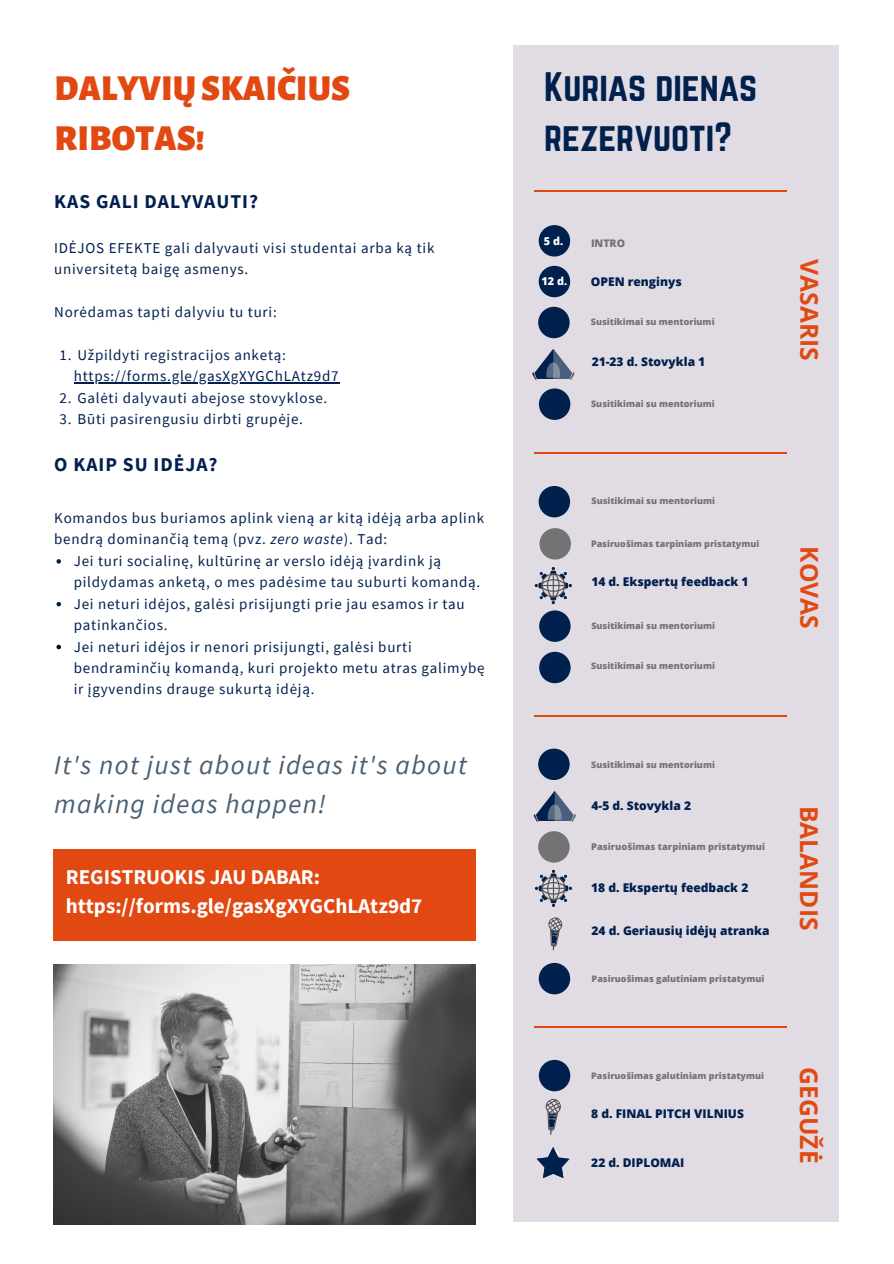
<style>
.page{position:relative;width:894px;height:1264px;background:#fff}
.page>*{position:absolute;margin:0;border:0;box-sizing:border-box;transform-origin:0 0}
.t1{font:36px/49.5px "Norwester";color:#00204e}
.t2{font:900 36px/49.5px "Alegreya Sans SC";color:#e24912}
.t3{font:italic 27px/39.5px "Source Sans Pro";letter-spacing:.05em;color:#495f74}
.t4{font:700 24.6px "Open Sans";color:#e24912}
.t5{font:700 21px/29.2px "Source Sans Pro";color:#fff}
.t6{font:700 19.5px "Source Sans Pro";letter-spacing:.05em;color:#00204e}
.t7{font:15px/21.5px "Source Sans Pro";letter-spacing:.05em;color:#00204e}
.t8{font:800 13.95px "Open Sans";color:#fff}
.t9{font:800 12px "Open Sans";color:#00204e}
.t10{font:800 10.8px "Open Sans";color:#fff}
.t11{font:800 10.5px "Open Sans";color:#737373}
.t12{font:800 9.3px "Open Sans";color:#737373}
.t13{font:800 9px "Open Sans";color:#737373}
.s1{font-style:italic}
</style>
<div class="page">
<img style="left:53px;top:964px;width:422px;height:260px">
<div style="left:513px;top:45px;width:325px;height:1176px;background:#e1dce3"></div>
<hr style="left:534px;top:452px;width:252px;height:1px;background:#e24912">
<svg style="left:532px;top:349px;width:42px;height:31px"></svg>
<div style="left:538px;top:307px;width:31px;height:31px;background:#00204e;border-radius:50%"></div>
<div style="left:538px;top:225px;width:32px;height:31px;background:#00204e;border-radius:50%"></div>
<div style="left:538px;top:266px;width:32px;height:31px;background:#00204e;border-radius:50%"></div>
<div style="left:538px;top:388px;width:32px;height:32px;background:#00204e;border-radius:50%"></div>
<hr style="left:534px;top:715px;width:252px;height:2px;background:#e24912">
<div style="left:538px;top:486px;width:32px;height:31px;background:#00204e;border-radius:50%"></div>
<div style="left:539px;top:528px;width:31px;height:31px;background:#737373;border-radius:50%"></div>
<div style="left:539px;top:610px;width:31px;height:32px;background:#00204e;border-radius:50%"></div>
<svg style="left:534px;top:567px;width:37px;height:37px"></svg>
<div style="left:539px;top:651px;width:31px;height:32px;background:#00204e;border-radius:50%"></div>
<hr style="left:534px;top:1026px;width:252px;height:1px;background:#e24912">
<div style="left:538px;top:831px;width:31px;height:31px;background:#737373;border-radius:50%"></div>
<div style="left:538px;top:748px;width:31px;height:32px;background:#00204e;border-radius:50%"></div>
<div style="left:538px;top:962px;width:32px;height:32px;background:#00204e;border-radius:50%"></div>
<svg style="left:533px;top:791px;width:43px;height:30px"></svg>
<svg style="left:534px;top:869px;width:38px;height:38px"></svg>
<svg style="left:548px;top:917px;width:15px;height:33px"></svg>
<div style="left:538px;top:1059px;width:32px;height:32px;background:#00204e;border-radius:50%"></div>
<svg style="left:536px;top:1147px;width:33px;height:31px"></svg>
<svg style="left:545px;top:1099px;width:16px;height:36px"></svg>
<hr style="left:534px;top:191px;width:252px;height:1px;background:#e24912">
<div style="left:53px;top:849px;width:422px;height:91px;background:#e24912"></div>
<hr style="left:74px;top:382px;width:265px;height:1px;background:#00204e">
<svg style="left:56px;top:559px;width:5px;height:4px"></svg>
<svg style="left:56px;top:602px;width:5px;height:4px"></svg>
<svg style="left:56px;top:644px;width:5px;height:5px"></svg>
<h1 class="t2" style="left:55px;top:65px;width:297px">DALYVIŲSKAIČIUS<br>RIBOTAS!</h1>
<h3 class="t6" style="left:54px;top:188px;width:205px">KAS GALI DALYVAUTI?</h3>
<p class="t7" style="left:54px;top:237px;width:381px">IDĖJOS EFEKTE gali dalyvauti visi studentai arba ką tik universitetą baigę asmenys.</p>
<p class="t7" style="left:54px;top:301px;width:224px">Norėdamas tapti dalyviu tu turi:</p>
<p class="t7" style="left:74px;top:344px;width:266px;text-indent:-14px">1. Užpildyti registracijos anketą: https://forms.gle/gasXgXYGChLAtz9d7</p>
<p class="t7" style="left:60px;top:386px;width:269px">2. Galėti dalyvauti abejose stovyklose.</p>
<p class="t7" style="left:60px;top:408px;width:245px">3. Būti pasirengusiu dirbti grupėje.</p>
<h3 class="t6" style="left:54px;top:452px;width:165px">O KAIP SU IDĖJA?</h3>
<p class="t7" style="left:54px;top:507px;width:431px">Komandos bus buriamos aplink vieną ar kitą idėją arba aplink bendrą dominančią temą (pvz. <span class="s1">zero waste</span>). Tad:</p>
<p class="t7" style="left:74px;top:550px;width:412px">Jei turi socialinę, kultūrinę ar verslo idėją įvardink ją pildydamas anketą, o mes padėsime tau suburti komandą.<br>Jei neturi idėjos, galėsi prisijungti prie jau esamos ir tau patinkančios.<br>Jei neturi idėjos ir nenori prisijungti, galėsi burti bendraminčių komandą, kuri projekto metu atras galimybę ir įgyvendins drauge sukurtą idėją.</p>
<h2 class="t3" style="left:54px;top:744px;width:414px">It's not just about ideas it's about making ideas happen!</h2>
<h3 class="t5" style="left:66px;top:861px;width:358px">REGISTRUOKIS JAU DABAR: https://forms.gle/gasXgXYGChLAtz9d7</h3>
<h1 class="t1" style="left:544px;top:64px;width:214px">Kurias dienas rezervuoti?</h1>
<p class="t10" style="left:543px;top:233px;width:21px">5 d.</p>
<p class="t10" style="left:541px;top:273px;width:27px">12 d.</p>
<p class="t11" style="left:591px;top:236px;width:36px">INTRO</p>
<p class="t9" style="left:590px;top:273px;width:92px">OPEN renginys</p>
<p class="t13" style="left:590px;top:315px;width:125px">Susitikimai su mentoriumi</p>
<p class="t9" style="left:591px;top:353px;width:115px">21-23 d. Stovykla 1</p>
<p class="t13" style="left:591px;top:397px;width:125px">Susitikimai su mentoriumi</p>
<p class="t13" style="left:591px;top:495px;width:125px">Susitikimai su mentoriumi</p>
<p class="t13" style="left:591px;top:537px;width:170px">Pasiruošimas tarpiniam pristatymui</p>
<p class="t9" style="left:591px;top:573px;width:159px">14 d. Ekspertų feedback 1</p>
<p class="t13" style="left:591px;top:619px;width:125px">Susitikimai su mentoriumi</p>
<p class="t13" style="left:591px;top:659px;width:125px">Susitikimai su mentoriumi</p>
<h3 class="t4" style="left:826px;top:259px;width:103px;rotate:90deg">VASARIS</h3>
<h3 class="t4" style="left:826px;top:546px;width:84px;rotate:90deg">KOVAS</h3>
<p class="t13" style="left:591px;top:758px;width:125px">Susitikimai su mentoriumi</p>
<p class="t9" style="left:591px;top:797px;width:101px">4-5 d. Stovykla 2</p>
<p class="t12" style="left:591px;top:840px;width:175px">Pasiruošimas tarpiniam pristatymui</p>
<p class="t9" style="left:591px;top:878px;width:159px">18 d. Ekspertų feedback 2</p>
<p class="t9" style="left:591px;top:922px;width:179px">24 d. Geriausių idėjų atranka</p>
<p class="t13" style="left:591px;top:972px;width:174px">Pasiruošimas galutiniam pristatymui</p>
<h3 class="t4" style="left:826px;top:806px;width:126px;rotate:90deg">BALANDIS</h3>
<p class="t8" style="left:550px;top:1144px;width:10px">9</p>
<p class="t13" style="left:591px;top:1069px;width:174px">Pasiruošimas galutiniam pristatymui</p>
<p class="t9" style="left:591px;top:1105px;width:154px">8 d. FINAL PITCH VILNIUS</p>
<p class="t9" style="left:591px;top:1153px;width:95px">22 d. DIPLOMAI</p>
<h3 class="t4" style="left:826px;top:1067px;width:98px;rotate:90deg">GEGUŽĖ</h3>
</div>
